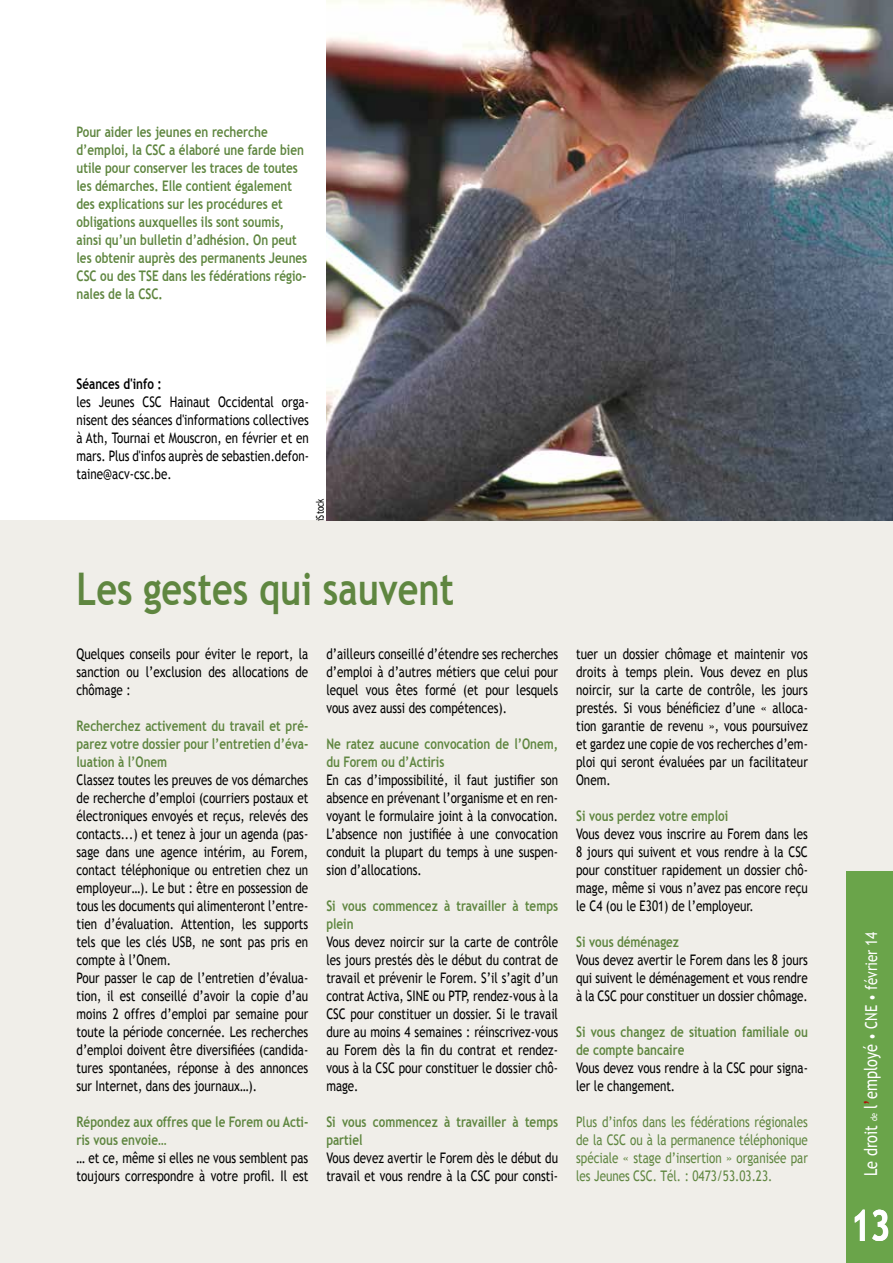
<style>
.page{position:relative;width:893px;height:1263px;background:#fff}
.page>*{position:absolute;margin:0;border:0;box-sizing:border-box;transform-origin:0 0}
.t1{font:700 45px "Trebuchet MS";color:#5f8640;scale:.8 1}
.t2{font:700 43.5px "Trebuchet MS";color:#fff;scale:.81 1}
.t3{font:17.85px "Trebuchet MS";color:#fff;scale:.81 1}
.t4{font:14.55px/18px "Trebuchet MS";color:#000;text-align:justify;scale:.8 1}
.t5{font:700 14.55px/18px "Trebuchet MS";color:#5f8640;scale:.8 1}
.t6{font:14.55px/18px "Trebuchet MS";color:#5f8640;text-align:justify;scale:.8 1}
.t7{font:700 14.55px "Trebuchet MS";color:#000;scale:.8 1}
.t8{font:10.5px "Trebuchet MS";color:#000;scale:.8 1}
.s1{font-size:9px}
.s2{color:#b20f0a}
.s3{font-size:16.5px}
</style>
<div class="page">
<div style="left:0;top:521px;width:893px;height:742px;background:#f0eee9"></div>
<div style="left:846px;top:872px;width:47px;height:391px;background:#6aa44a"></div>
<img style="left:326px;top:0;width:567px;height:521px">
<p class="t5" style="left:77px;top:123px;width:290px">Pour aider les jeunes en recherche d’emploi, la CSC a élaboré une farde bien utile pour conserver les traces de toutes les démarches. Elle contient également des explications sur les procédures et obligations auxquelles ils sont soumis, ainsi qu’un bulletin d’adhésion. On peut les obtenir auprès des permanents Jeunes CSC ou des TSE dans les fédérations régio&shy;nales de la CSC.</p>
<p class="t7" style="left:77px;top:375px;width:108px">Séances d'info :</p>
<p class="t4" style="left:77px;top:393px;width:292px">les Jeunes CSC Hainaut Occidental orga&shy;nisent des séances d'informations collectives à Ath, Tournai et Mouscron, en février et en mars. Plus d'infos auprès de sebastien.defon&shy;taine@acv-csc.be.</p>
<p class="t8" style="left:314px;top:521px;width:30px;rotate:-90deg">iStock</p>
<h1 class="t1" style="left:77px;top:561px;width:473px">Les gestes qui sauvent</h1>
<p class="t4" style="left:77px;top:645px;width:291px">Quelques conseils pour éviter le report, la sanction ou l’exclusion des allocations de chômage :</p>
<p class="t5" style="left:77px;top:717px;width:291px;text-align:justify">Recherchez activement du travail et pré&shy;parez votre dossier pour l’entretien d’éva&shy;luation à l’Onem</p>
<p class="t4" style="left:77px;top:771px;width:291px;text-align:left">Classez toutes les preuves de vos démarches de recherche d’emploi (courriers postaux et électroniques envoyés et reçus, relevés des contacts...) et tenez à jour un agenda (pas&shy;sage dans une agence intérim, au Forem, contact téléphonique ou entretien chez un employeur…). Le but : être en possession de tous les documents qui alimenteront l’entre&shy;tien d’évaluation. Attention, les supports tels que les clés USB, ne sont pas pris en compte à l’Onem.<br>Pour passer le cap de l’entretien d’évalua&shy;tion, il est conseillé d’avoir la copie d’au moins 2 offres d’emploi par semaine pour toute la période concernée. Les recherches d’emploi doivent être diversifiées (candida&shy;tures spontanées, réponse à des annonces sur Internet, dans des journaux…).</p>
<p class="t5" style="left:77px;top:1113px;width:291px">Répondez aux offres que le Forem ou Acti&shy;ris vous envoie…</p>
<p class="t4" style="left:77px;top:1149px;width:291px">… et ce, même si elles ne vous semblent pas toujours correspondre à votre profil. Il est</p>
<p class="t4" style="left:326px;top:645px;width:291px">d’ailleurs conseillé d’étendre ses recherches d’emploi à d’autres métiers que celui pour lequel vous êtes formé (et pour lesquels vous avez aussi des compétences).</p>
<p class="t5" style="left:326px;top:735px;width:291px">Ne ratez aucune convocation de l’Onem, du Forem ou d’Actiris</p>
<p class="t4" style="left:326px;top:771px;width:291px">En cas d’impossibilité, il faut justifier son absence en prévenant l’organisme et en ren&shy;voyant le formulaire joint à la convocation.<br>L’absence non justifiée à une convocation conduit la plupart du temps à une suspen&shy;sion d’allocations.</p>
<p class="t5" style="left:326px;top:897px;width:291px">Si vous commencez à travailler à temps plein</p>
<p class="t4" style="left:326px;top:933px;width:291px">Vous devez noircir sur la carte de contrôle les jours prestés dès le début du contrat de travail et prévenir le Forem. S’il s’agit d’un contrat Activa, SINE ou PTP, rendez-vous à la CSC pour constituer un dossier. Si le travail dure au moins 4 semaines : réinscrivez-vous au Forem dès la fin du contrat et rendez&shy;vous à la CSC pour constituer le dossier chô&shy;mage.</p>
<p class="t5" style="left:326px;top:1113px;width:291px">Si vous commencez à travailler à temps partiel</p>
<p class="t4" style="left:326px;top:1149px;width:291px">Vous devez avertir le Forem dès le début du travail et vous rendre à la CSC pour consti-</p>
<p class="t4" style="left:576px;top:645px;width:291px">tuer un dossier chômage et maintenir vos droits à temps plein. Vous devez en plus noircir, sur la carte de contrôle, les jours prestés. Si vous bénéficiez d’une « alloca&shy;tion garantie de revenu », vous poursuivez et gardez une copie de vos recherches d’em&shy;ploi qui seront évaluées par un facilitateur Onem.</p>
<p class="t5" style="left:576px;top:807px;width:192px">Si vous perdez votre emploi</p>
<p class="t4" style="left:576px;top:825px;width:291px">Vous devez vous inscrire au Forem dans les 8 jours qui suivent et vous rendre à la CSC pour constituer rapidement un dossier chô&shy;mage, même si vous n’avez pas encore reçu le C4 (ou le E301) de l’employeur.</p>
<p class="t5" style="left:576px;top:933px;width:130px">Si vous déménagez</p>
<p class="t4" style="left:576px;top:951px;width:291px">Vous devez avertir le Forem dans les 8 jours qui suivent le déménagement et vous rendre à la CSC pour constituer un dossier chômage.</p>
<p class="t5" style="left:576px;top:1023px;width:291px">Si vous changez de situation familiale ou de compte bancaire</p>
<p class="t4" style="left:576px;top:1059px;width:291px">Vous devez vous rendre à la CSC pour signa&shy;ler le changement.</p>
<p class="t6" style="left:576px;top:1113px;width:291px">Plus d’infos dans les fédérations régionales de la CSC ou à la permanence téléphonique spéciale « stage d’insertion » organisée par les Jeunes CSC. Tél. : 0473/53.03.23.</p>
<p class="t3" style="left:860px;top:1176px;width:303px;rotate:-90deg">Le droit <span class="s1">de</span> l<span class="s2">’</span>employé <span class="s3">• CNE • février 14</span></p>
<h2 class="t2" style="left:850px;top:1198px;width:51px">13</h2>
</div>
